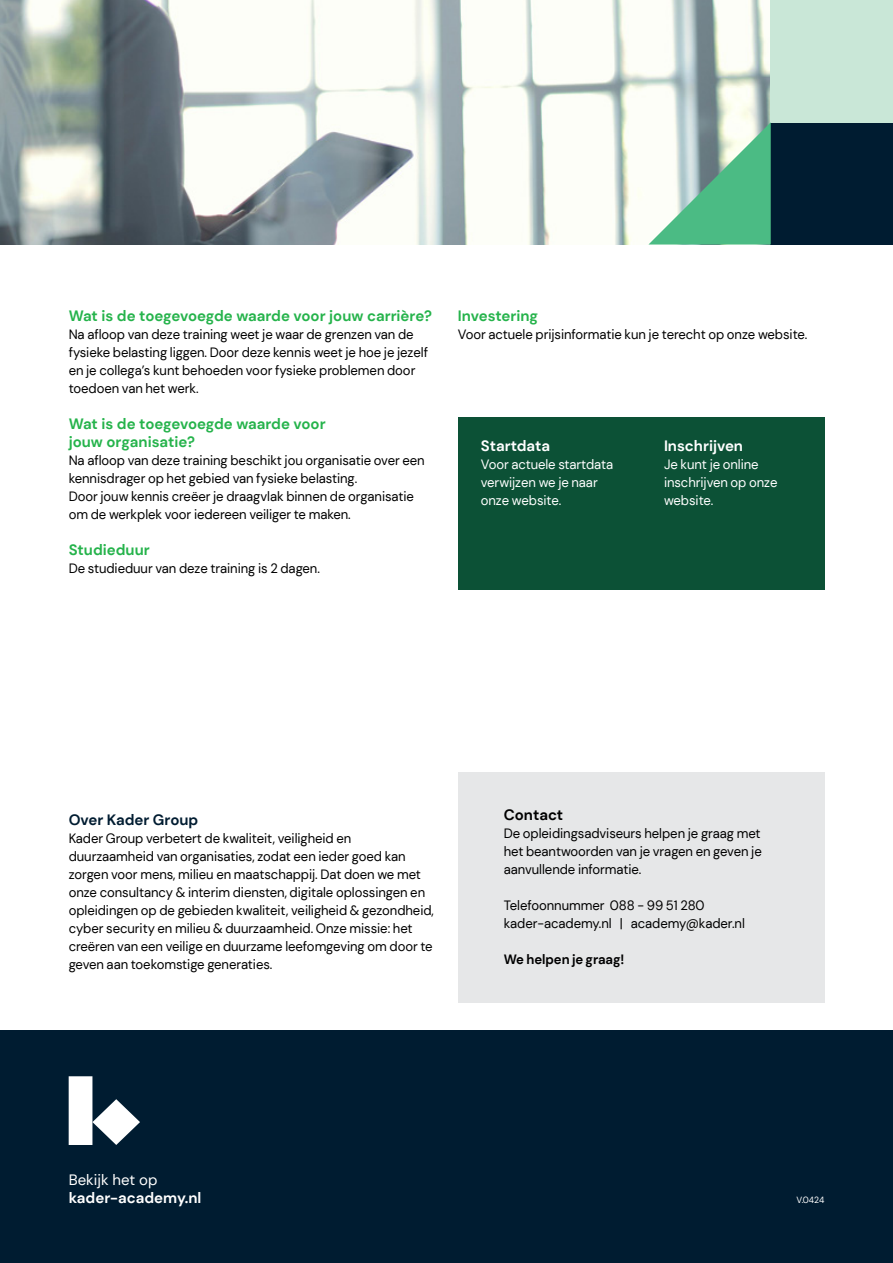
<style>
.page{position:relative;width:893px;height:1263px;background:#fff}
.page>*{position:absolute;margin:0;border:0;box-sizing:border-box;transform-origin:0 0}
.t1{font:700 15px/18px "DM Sans";color:#25b34b}
.t2{font:700 15px "DM Sans";color:#fff}
.t3{font:700 15px "DM Sans";color:#001c31}
.t4{font:15px "DM Sans";color:#fff}
.t5{font:700 15px "DM Sans";color:#000}
.t6{font:13.5px/18px "DM Sans";letter-spacing:-.005em;color:#000}
.t7{font:13.5px/18px "DM Sans";letter-spacing:-.005em;color:#fff}
.t8{font:700 13.5px "DM Sans";letter-spacing:-.005em;color:#000}
.t9{font:9px "DM Sans";color:#fff}
</style>
<div class="page">
<img style="left:0;top:0;width:771px;height:244px">
<div style="left:0;top:1030px;width:893px;height:233px;background:#001c31"></div>
<svg style="left:69px;top:1076px;width:71px;height:69px"></svg>
<div style="left:771px;top:122px;width:122px;height:122px;background:#001c31"></div>
<div style="left:771px;top:0;width:122px;height:122px;background:#c9e7d7"></div>
<svg style="left:648px;top:122px;width:123px;height:122px"></svg>
<div style="left:458px;top:773px;width:366px;height:230px;background:#e6e7e8"></div>
<div style="left:458px;top:417px;width:366px;height:173px;background:#0c5136"></div>
<p class="t1" style="left:69px;top:306px;width:365px">Wat is de toegevoegde waarde voor jouw carrière?</p>
<p class="t6" style="left:69px;top:325px;width:361px">Na afloop van deze training weet je waar de grenzen van de fysieke belasting liggen. Door deze kennis weet je hoe je jezelf en je collega’s kunt behoeden voor fysieke problemen door toedoen van het werk.</p>
<p class="t1" style="left:69px;top:414px;width:258px">Wat is de toegevoegde waarde voor jouw organisatie?</p>
<p class="t6" style="left:69px;top:451px;width:358px">Na afloop van deze training beschikt jou organisatie over een kennisdrager op het gebied van fysieke belasting.<br>Door jouw kennis creëer je draagvlak binnen de organisatie om de werkplek voor iedereen veiliger te maken.</p>
<p class="t1" style="left:69px;top:540px;width:83px">Studieduur</p>
<p class="t6" style="left:69px;top:559px;width:253px">De studieduur van deze training is 2 dagen.</p>
<p class="t1" style="left:458px;top:306px;width:82px">Investering</p>
<p class="t6" style="left:458px;top:325px;width:351px">Voor actuele prijsinformatie kun je terecht op onze website.</p>
<p class="t2" style="left:481px;top:436px;width:71px">Startdata</p>
<p class="t7" style="left:481px;top:455px;width:134px">Voor actuele startdata verwijzen we je naar onze website.</p>
<p class="t2" style="left:664px;top:436px;width:81px">Inschrijven</p>
<p class="t7" style="left:664px;top:455px;width:115px">Je kunt je online inschrijven op onze website.</p>
<p class="t3" style="left:69px;top:810px;width:131px">Over Kader Group</p>
<p class="t6" style="left:69px;top:829px;width:367px">Kader Group verbetert de kwaliteit, veiligheid en duurzaamheid van organisaties, zodat een ieder goed kan zorgen voor mens, milieu en maatschappij. Dat doen we met onze consultancy &amp; interim diensten, digitale oplossingen en opleidingen op de gebieden kwaliteit, veiligheid &amp; gezondheid, cyber security en milieu &amp; duurzaamheid. Onze missie: het creëren van een veilige en duurzame leefomgeving om door te geven aan toekomstige generaties.</p>
<p class="t5" style="left:504px;top:806px;width:61px">Contact</p>
<p class="t6" style="left:504px;top:824px;width:260px;text-align:justify">De opleidingsadviseurs helpen je graag met het beantwoorden van je vragen en geven je aanvullende informatie.</p>
<p class="t6" style="left:504px;top:896px;width:243px">Telefoonnummer 088 - 99 51 280 kader-academy.nl | academy@kader.nl</p>
<p class="t8" style="left:504px;top:951px;width:122px">We helpen je graag!</p>
<p class="t4" style="left:69px;top:1170px;width:90px">Bekijk het op</p>
<p class="t2" style="left:69px;top:1188px;width:134px">kader-academy.nl</p>
<p class="t9" style="left:797px;top:1194px;width:29px">V.0424</p>
</div>
